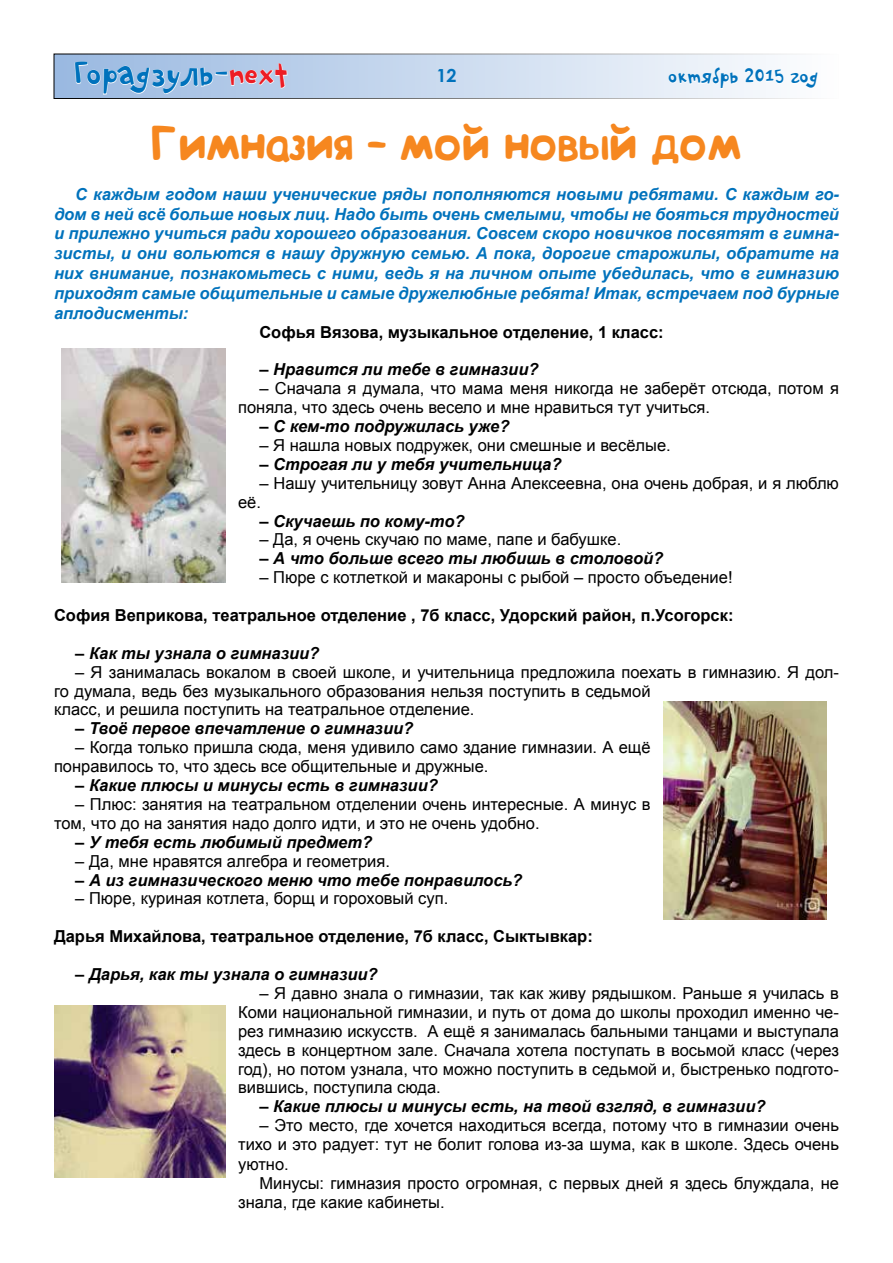
<style>
.page{position:relative;width:893px;height:1263px;background:#fff}
.page>*{position:absolute;margin:0;border:0;box-sizing:border-box;transform-origin:0 0}
.t1{font:45px "BIP";color:#f6871f}
.t2{font:45px "PF Playskool Pro";color:#0072bc}
.t3{font:27px "PF Playskool Pro";color:#0072bc}
.t4{font:700 18px "Century Gothic";color:#0072bc}
.t5{font:16.5px/18.9px "Arial";color:#000}
.t6{font:italic 700 16.5px/19.8px "Arial";color:#0072bc;text-align:justify}
.t7{font:italic 700 16.5px "Arial";color:#000}
.t8{font:700 16.5px "Arial";color:#000}
.s1{color:#ed1d24}
</style>
<div class="page">
<div style="left:54px;top:54px;width:785px;height:45px;background:linear-gradient(to right,#99b8e1,#fefefe)"></div>
<svg style="left:668px;top:67px;width:70px;height:22px"></svg>
<svg style="left:744px;top:68px;width:40px;height:17px"></svg>
<svg style="left:790px;top:67px;width:28px;height:23px"></svg>
<svg style="left:74px;top:61px;width:214px;height:38px;background:#b0c6e3"></svg>
<img style="left:62px;top:349px;width:163px;height:233px">
<img style="left:663px;top:702px;width:164px;height:218px">
<img style="left:54px;top:1006px;width:171px;height:171px">
<h1 class="t2" style="left:73px;top:53px;width:217px">Горадзуль-<span class="s1">next</span></h1>
<p class="t4" style="left:436px;top:62px;width:22px">12</p>
<h2 class="t3" style="left:668px;top:64px;width:151px">октябрь 2015 год</h2>
<h1 class="t1" style="left:151px;top:109px;width:592px">Гимназия – мой новый дом</h1>
<p class="t6" style="left:54px;top:185px;width:787px;text-indent:21px">С каждым годом наши ученические ряды пополняются новыми ребятами. С каждым го&shy;дом в ней всё больше новых лиц. Надо быть очень смелыми, чтобы не бояться трудностей и прилежно учиться ради хорошего образования. Совсем скоро новичков посвятят в гимна&shy;зисты, и они вольются в нашу дружную семью. А пока, дорогие старожилы, обратите на них внимание, познакомьтесь с ними, ведь я на личном опыте убедилась, что в гимназию приходят самые общительные и самые дружелюбные ребята! Итак, встречаем под бурные аплодисменты:</p>
<p class="t8" style="left:259px;top:321px;width:406px">Софья Вязова, музыкальное отделение, 1 класс:</p>
<p class="t7" style="left:259px;top:359px;width:281px">– Нравится ли тебе в гимназии?</p>
<p class="t5" style="left:238px;top:379px;width:602px;text-indent:21px">– Сначала я думала, что мама меня никогда не заберёт отсюда, потом я поняла, что здесь очень весело и мне нравиться тут учиться.</p>
<p class="t7" style="left:259px;top:415px;width:252px">– С кем-то подружилась уже?</p>
<p class="t5" style="left:259px;top:436px;width:413px">– Я нашла новых подружек, они смешные и весёлые.</p>
<p class="t7" style="left:259px;top:453px;width:304px">– Строгая ли у тебя учительница?</p>
<p class="t5" style="left:238px;top:474px;width:602px;text-indent:21px">– Нашу учительницу зовут Анна Алексеевна, она очень добрая, и я люблю её.</p>
<p class="t7" style="left:259px;top:510px;width:207px">– Скучаешь по кому-то?</p>
<p class="t5" style="left:259px;top:530px;width:363px">– Да, я очень скучаю по маме, папе и бабушке.</p>
<p class="t7" style="left:259px;top:547px;width:405px">– А что больше всего ты любишь в столовой?</p>
<p class="t5" style="left:259px;top:568px;width:475px">– Пюре с котлеткой и макароны с рыбой – просто объедение!</p>
<p class="t8" style="left:54px;top:604px;width:681px">София Веприкова, театральное отделение , 7б класс, Удорский район, п.Усогорск:</p>
<p class="t7" style="left:75px;top:642px;width:246px">– Как ты узнала о гимназии?</p>
<p class="t5" style="left:54px;top:663px;width:786px;text-indent:21px">– Я занималась вокалом в своей школе, и учительница предложила поехать в гимназию. Я дол&shy;го думала, ведь без музыкального образования нельзя поступить в седьмой<br>класс, и решила поступить на театральное отделение.</p>
<p class="t7" style="left:75px;top:717px;width:339px">– Твоё первое впечатление о гимназии?</p>
<p class="t5" style="left:54px;top:738px;width:598px;text-indent:21px">– Когда только пришла сюда, меня удивило само здание гимназии. А ещё понравилось то, что здесь все общительные и дружные.</p>
<p class="t7" style="left:75px;top:774px;width:364px">– Какие плюсы и минусы есть в гимназии?</p>
<p class="t5" style="left:54px;top:795px;width:598px;text-indent:21px">– Плюс: занятия на театральном отделении очень интересные. А минус в том, что до на занятия надо долго идти, и это не очень удобно.</p>
<p class="t7" style="left:75px;top:831px;width:298px">– У тебя есть любимый предмет?</p>
<p class="t5" style="left:75px;top:851px;width:316px">– Да, мне нравятся алгебра и геометрия.</p>
<p class="t7" style="left:75px;top:869px;width:449px">– А из гимназического меню что тебе понравилось?</p>
<p class="t5" style="left:75px;top:889px;width:375px">– Пюре, куриная котлета, борщ и гороховый суп.</p>
<p class="t8" style="left:54px;top:925px;width:540px">Дарья Михайлова, театральное отделение, 7б класс, Сыктывкар:</p>
<p class="t7" style="left:75px;top:963px;width:304px">– Дарья, как ты узнала о гимназии?</p>
<p class="t5" style="left:238px;top:984px;width:602px;text-align:justify;text-indent:21px">– Я давно знала о гимназии, так как живу рядышком. Раньше я училась в Коми национальной гимназии, и путь от дома до школы проходил именно че&shy;рез гимназию искусств. А ещё я занималась бальными танцами и выступала здесь в концертном зале. Сначала хотела поступать в восьмой класс (через год), но потом узнала, что можно поступить в седьмой и, быстренько подгото&shy;вившись, поступила сюда.</p>
<p class="t7" style="left:259px;top:1095px;width:508px">– Какие плюсы и минусы есть, на твой взгляд, в гимназии?</p>
<p class="t5" style="left:238px;top:1116px;width:602px;line-height:19.4px;text-align:justify;text-indent:21px">– Это место, где хочется находиться всегда, потому что в гимназии очень тихо и это радует: тут не болит голова из-за шума, как в школе. Здесь очень уютно.</p>
<p class="t5" style="left:238px;top:1174px;width:602px;text-indent:21px">Минусы: гимназия просто огромная, с первых дней я здесь блуждала, не знала, где какие кабинеты.</p>
</div>
